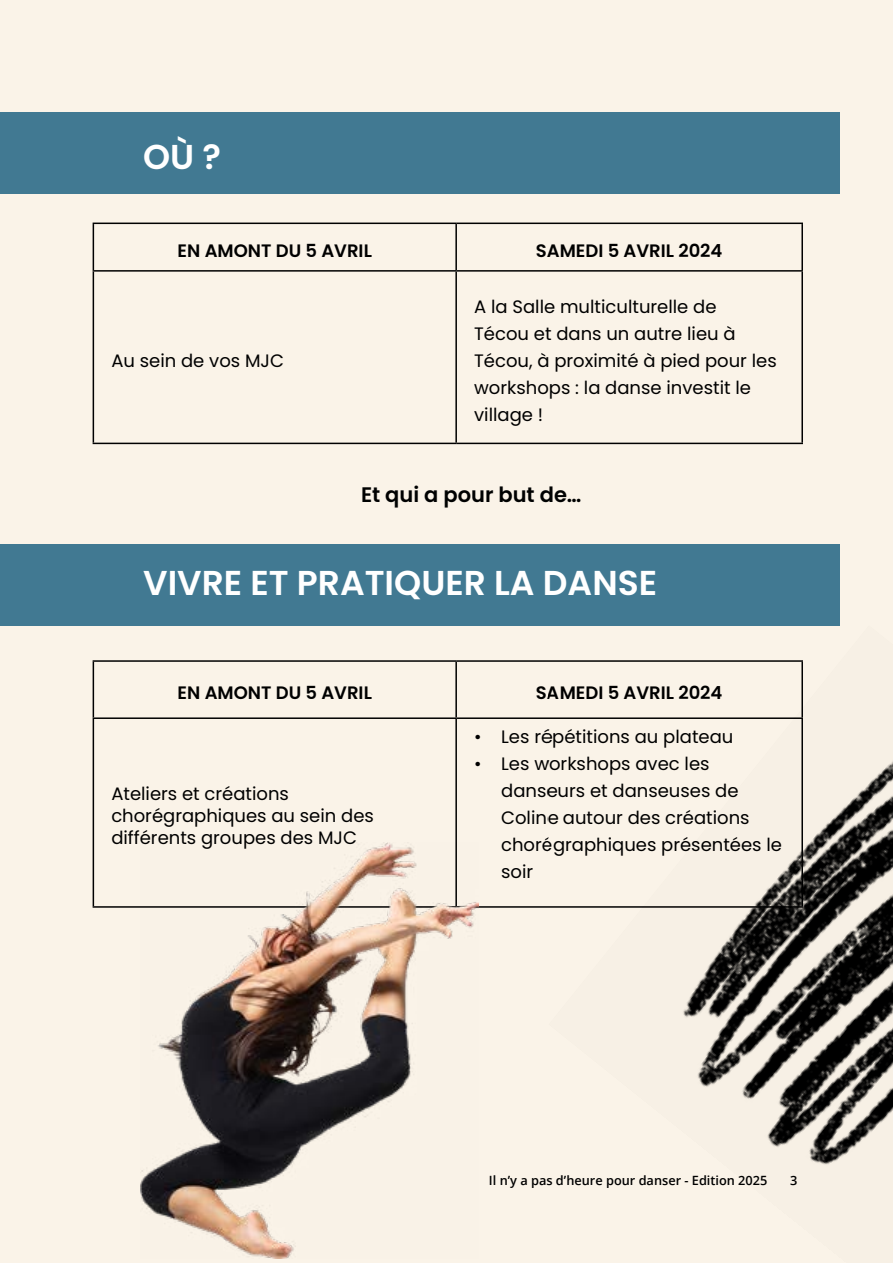
<style>
.page{position:relative;width:893px;height:1263px;background:#faf3e8}
.page>*{position:absolute;margin:0;border:0;box-sizing:border-box;transform-origin:0 0}
.t1{font:600 34.5px "Poppins";color:#fff}
.t2{font:600 21px "Poppins";color:#000101}
.t3{font:18px/27px "Poppins";color:#000}
.t4{font:600 18px "Poppins";color:#000}
.t5{font:600 12.75px "Open Sans";color:#000}
</style>
<div class="page">
<div style="left:0;top:113px;width:839px;height:81px;background:#417992"></div>
<div style="left:0;top:544px;width:839px;height:81px;background:#417992"></div>
<hr style="left:93px;top:223px;width:363px;height:1px;background:#000">
<hr style="left:93px;top:224px;width:1px;height:46px;background:#000">
<hr style="left:456px;top:223px;width:347px;height:1px;background:#000">
<hr style="left:455px;top:224px;width:2px;height:46px;background:#000">
<hr style="left:801px;top:224px;width:2px;height:46px;background:#000">
<hr style="left:93px;top:270px;width:363px;height:2px;background:#000">
<hr style="left:93px;top:272px;width:1px;height:171px;background:#000">
<hr style="left:456px;top:270px;width:347px;height:2px;background:#000">
<hr style="left:455px;top:272px;width:2px;height:171px;background:#000">
<hr style="left:801px;top:272px;width:2px;height:171px;background:#000">
<hr style="left:93px;top:443px;width:363px;height:1px;background:#000">
<hr style="left:456px;top:443px;width:347px;height:1px;background:#000">
<hr style="left:93px;top:660px;width:363px;height:2px;background:#000">
<hr style="left:93px;top:662px;width:1px;height:55px;background:#000">
<hr style="left:456px;top:660px;width:347px;height:2px;background:#000">
<hr style="left:455px;top:662px;width:2px;height:55px;background:#000">
<hr style="left:93px;top:717px;width:363px;height:2px;background:#000">
<hr style="left:93px;top:719px;width:1px;height:187px;background:#000">
<hr style="left:456px;top:717px;width:347px;height:2px;background:#000">
<hr style="left:455px;top:719px;width:2px;height:187px;background:#000">
<hr style="left:93px;top:906px;width:363px;height:2px;background:#000">
<hr style="left:456px;top:906px;width:347px;height:2px;background:#000">
<img style="left:140px;top:843px;width:338px;height:415px">
<img style="left:548px;top:625px;width:345px;height:540px">
<h1 class="t1" style="left:143px;top:136px;width:79px">OÙ ?</h1>
<p class="t4" style="left:178px;top:240px;width:196px">EN AMONT DU 5 AVRIL</p>
<p class="t4" style="left:536px;top:240px;width:188px">SAMEDI 5 AVRIL 2024</p>
<p class="t3" style="left:111px;top:347px;width:174px">Au sein de vos MJC</p>
<p class="t3" style="left:474px;top:293px;width:304px">A la Salle multiculturelle de<br>Técou et dans un autre lieu à<br>Técou, à proximité à pied pour les workshops : la danse investit le village !</p>
<p class="t2" style="left:361px;top:482px;width:222px">Et qui a pour but de…</p>
<h1 class="t1" style="left:143px;top:563px;width:515px">VIVRE ET PRATIQUER LA DANSE</h1>
<p class="t4" style="left:178px;top:682px;width:196px">EN AMONT DU 5 AVRIL</p>
<p class="t4" style="left:536px;top:682px;width:188px">SAMEDI 5 AVRIL 2024</p>
<p class="t3" style="left:111px;top:783px;width:264px;line-height:21.6px">Ateliers et créations chorégraphiques au sein des différents groupes des MJC</p>
<p class="t3" style="left:474px;top:723px;width:261px">• Les répétitions au plateau</p>
<p class="t3" style="left:501px;top:750px;width:282px;text-indent:-27px">• Les workshops avec les danseurs et danseuses de<br>Coline autour des créations chorégraphiques présentées le soir</p>
<p class="t5" style="left:489px;top:1171px;width:280px">Il n’y a pas d’heure pour danser - Edition 2025</p>
<p class="t5" style="left:790px;top:1171px;width:9px">3</p>
</div>
